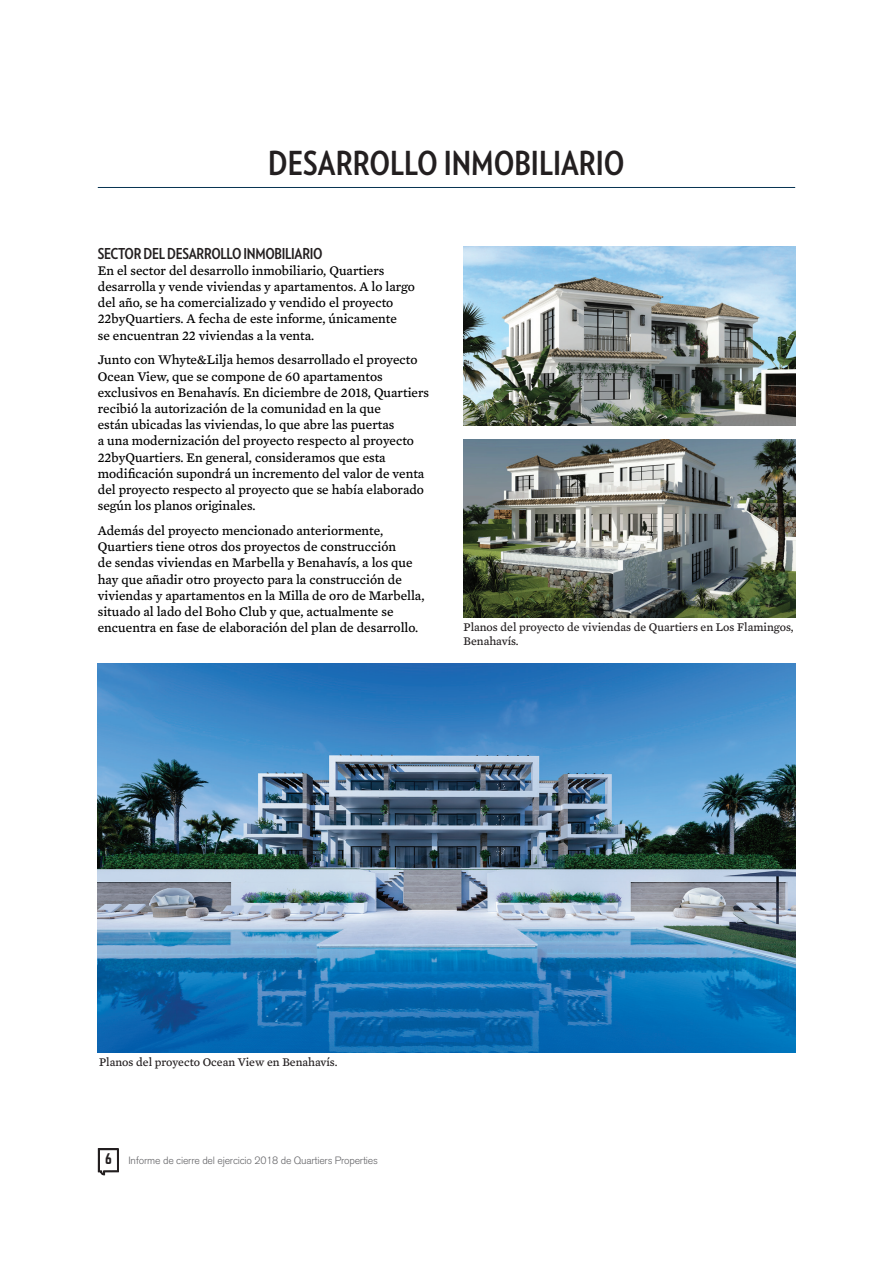
<style>
.page{position:relative;width:893px;height:1263px;background:#fff}
.page>*{position:absolute;margin:0;border:0;box-sizing:border-box;transform-origin:0 0}
.t1{font:700 33px "Verlag Condensed";color:#231f20}
.t2{font:700 15px "Verlag Condensed";letter-spacing:-.02em;color:#231f20}
.t3{font:13.5px/16.2px "Mercury Text G4";color:#000}
.t4{font:12px/14.4px "Mercury Text G4";color:#231f20}
.t5{font:300 10.5px "Akzidenz Grotesk BE";letter-spacing:-.02em;color:#636366}
.s1{font-family:"Norwester";font-weight:400;font-size:13.5px;color:#231f20}
</style>
<div class="page">
<hr style="left:98px;top:187px;width:697px;height:1px;background:#073351">
<svg style="left:97px;top:1148px;width:22px;height:28px"></svg>
<img style="left:98px;top:663px;width:697px;height:389px">
<img style="left:463px;top:439px;width:332px;height:179px">
<img style="left:463px;top:247px;width:332px;height:178px">
<h1 class="t1" style="left:268px;top:138px;width:358px">DESARROLLO INMOBILIARIO</h1>
<p class="t2" style="left:98px;top:242px;width:226px">SECTOR DEL DESARROLLO INMOBILIARIO</p>
<p class="t3" style="left:98px;top:261px;width:319px">En el sector del desarrollo inmobiliario, Quartiers desarrolla y vende viviendas y apartamentos. A lo largo del año, se ha comercializado y vendido el proyecto 22byQuartiers. A fecha de este informe, únicamente<br>se encuentran 22 viviendas a la venta.</p>
<p class="t3" style="left:98px;top:351px;width:333px">Junto con Whyte&amp;Lilja hemos desarrollado el proyecto Ocean View, que se compone de 60 apartamentos exclusivos en Benahavís. En diciembre de 2018, Quartiers recibió la autorización de la comunidad en la que<br>están ubicadas las viviendas, lo que abre las puertas<br>a una modernización del proyecto respecto al proyecto 22byQuartiers. En general, consideramos que esta modificación supondrá un incremento del valor de venta del proyecto respecto al proyecto que se había elaborado según los planos originales.</p>
<p class="t3" style="left:98px;top:521px;width:328px">Además del proyecto mencionado anteriormente, Quartiers tiene otros dos proyectos de construcción<br>de sendas viviendas en Marbella y Benahavís, a los que hay que añadir otro proyecto para la construcción de viviendas y apartamentos en la Milla de oro de Marbella, situado al lado del Boho Club y que, actualmente se encuentra en fase de elaboración del plan de desarrollo.</p>
<p class="t4" style="left:463px;top:619px;width:332px">Planos del proyecto de viviendas de Quartiers en Los Flamingos,<br>Benahavís.</p>
<p class="t4" style="left:99px;top:1054px;width:240px">Planos del proyecto Ocean View en Benahavís.</p>
<p class="t5" style="left:105px;top:1154px;width:274px"><span class="s1">6</span> Informe de cierre del ejercicio 2018 de Quartiers Properties</p>
</div>
